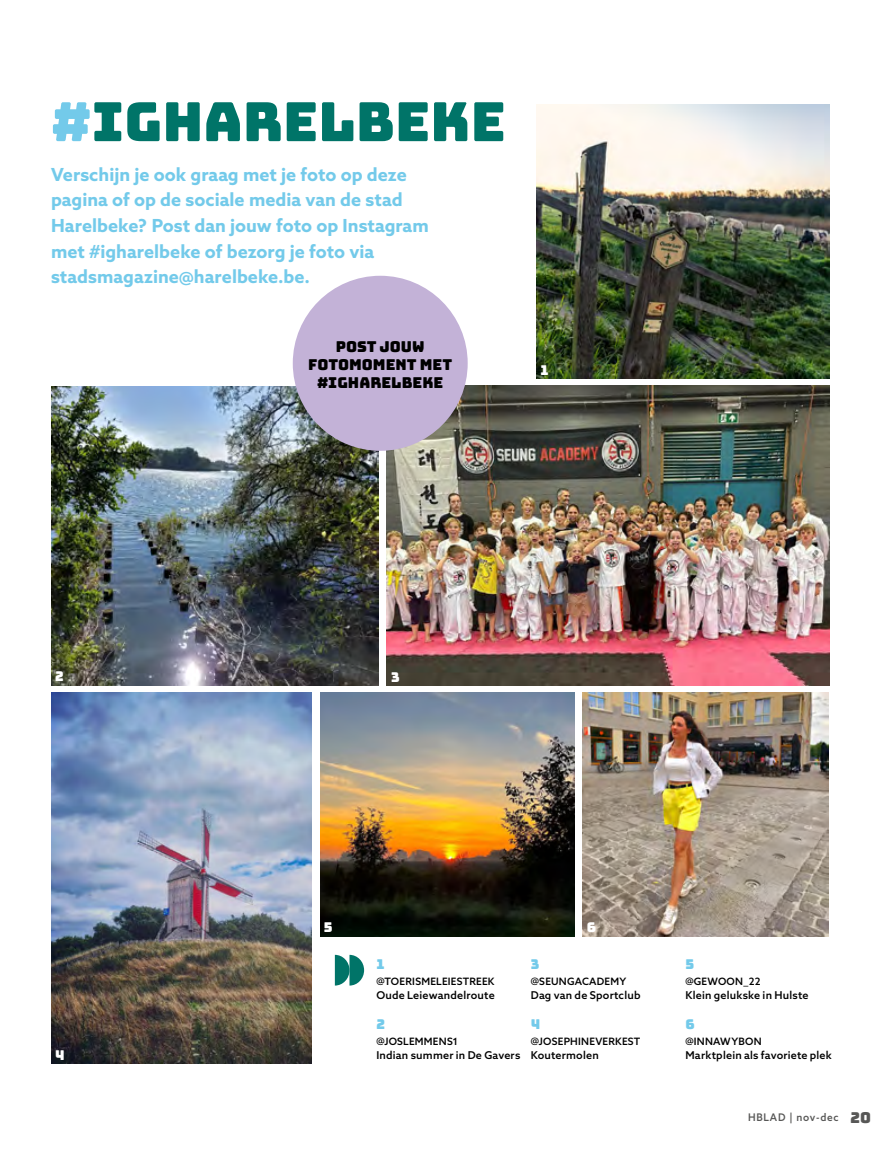
<style>
.page{position:relative;width:893px;height:1149px;background:#fff}
.page>*{position:absolute;margin:0;border:0;box-sizing:border-box;transform-origin:0 0}
.t1{font:54px "Bungee";color:#007468}
.t2{font:700 18px/25.5px "Azo Sans";color:#73caea}
.t3{font:15px/18px "Bungee";color:#000;text-align:center}
.t4{font:13.5px "Bungee";color:#73caea}
.t5{font:13.5px "Bungee";color:#fff}
.t6{font:500 10.8px "Azo Sans";letter-spacing:.02em;color:#000}
.t7{font:500 10.5px "Azo Sans";letter-spacing:.075em;color:#575756;scale:.96 1}
.t8{font:500 10.2px "Azo Sans";letter-spacing:.025em;color:#000}
.s1{color:#73caea}
.s2{font-family:"Bungee";font-weight:400;font-size:15px}
</style>
<div class="page">
<svg style="left:335px;top:954px;width:29px;height:31px"></svg>
<img style="left:536px;top:104px;width:293px;height:275px">
<img style="left:320px;top:692px;width:255px;height:244px">
<img style="left:387px;top:385px;width:442px;height:300px">
<img style="left:582px;top:692px;width:247px;height:243px">
<img style="left:51px;top:386px;width:327px;height:299px">
<img style="left:51px;top:692px;width:260px;height:371px">
<div style="left:293px;top:276px;width:175px;height:174px;background:#c3b2d7;border-radius:50%"></div>
<h1 class="t1" style="left:51px;top:91px;width:456px"><span class="s1">#</span>IGHARELBEKE</h1>
<p class="t2" style="left:51px;top:161px;width:379px">Verschijn je ook graag met je foto op deze pagina of op de sociale media van de stad Harelbeke? Post dan jouw foto op Instagram met #igharelbeke of bezorg je foto via stadsmagazine@harelbeke.be.</p>
<p class="t3" style="left:308px;top:337px;width:146px">POST JOUW<br>FOTOMOMENT MET #IGHARELBEKE</p>
<p class="t5" style="left:540px;top:362px;width:10px">1</p>
<p class="t5" style="left:55px;top:668px;width:10px">2</p>
<p class="t5" style="left:55px;top:1046px;width:11px">4</p>
<p class="t5" style="left:391px;top:669px;width:10px">3</p>
<p class="t5" style="left:324px;top:919px;width:10px">5</p>
<p class="t5" style="left:587px;top:919px;width:11px">6</p>
<p class="t4" style="left:376px;top:956px;width:10px">1</p>
<p class="t8" style="left:376px;top:974px;width:120px">@TOERISMELEIESTREEK</p>
<p class="t6" style="left:376px;top:987px;width:120px">Oude Leiewandelroute</p>
<p class="t4" style="left:376px;top:1016px;width:10px">2</p>
<p class="t8" style="left:376px;top:1034px;width:83px">@JOSLEMMENS1</p>
<p class="t6" style="left:376px;top:1047px;width:146px">Indian summer in De Gavers</p>
<p class="t4" style="left:531px;top:956px;width:10px">3</p>
<p class="t8" style="left:531px;top:974px;width:97px">@SEUNGACADEMY</p>
<p class="t6" style="left:531px;top:987px;width:111px">Dag van de Sportclub</p>
<p class="t4" style="left:531px;top:1016px;width:11px">4</p>
<p class="t8" style="left:531px;top:1034px;width:111px">@JOSEPHINEVERKEST</p>
<p class="t6" style="left:531px;top:1047px;width:70px">Koutermolen</p>
<p class="t4" style="left:685px;top:956px;width:10px">5</p>
<p class="t8" style="left:685px;top:974px;width:77px">@GEWOON_22</p>
<p class="t6" style="left:685px;top:987px;width:125px">Klein gelukske in Hulste</p>
<p class="t4" style="left:685px;top:1016px;width:11px">6</p>
<p class="t8" style="left:685px;top:1034px;width:78px">@INNAWYBON</p>
<p class="t6" style="left:685px;top:1047px;width:148px">Marktplein als favoriete plek</p>
<p class="t7" style="left:748px;top:1110px;width:129px">HBLAD | nov-dec <span class="s2">20</span></p>
</div>
